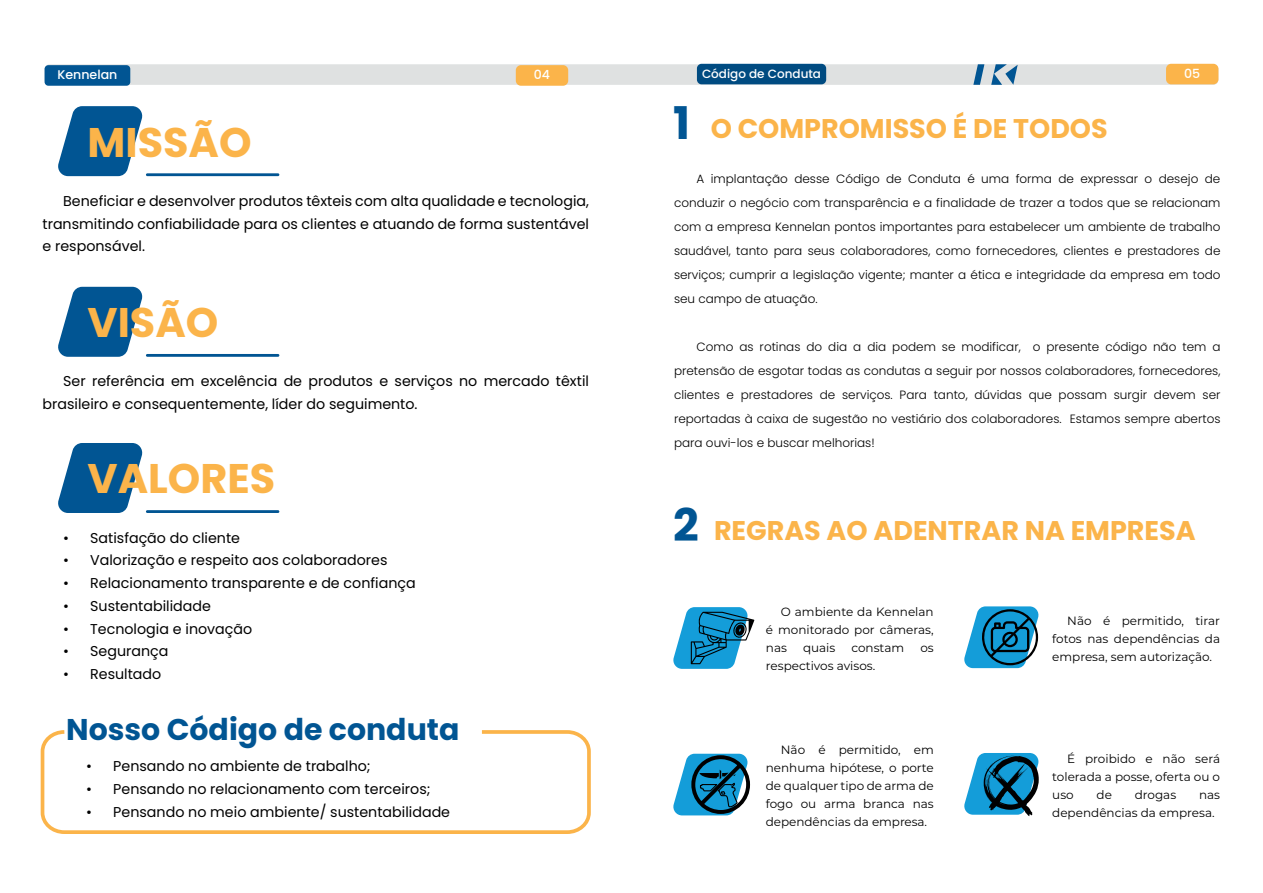
<style>
.page{position:relative;width:1263px;height:893px;background:#fff}
.page>*{position:absolute;margin:0;border:0;box-sizing:border-box;transform-origin:0 0}
.t1{font:700 41.4px "Poppins";color:#fbb44a}
.t2{font:700 30px "Poppins";color:#015593}
.t3{font:700 27px "Poppins";color:#fbb44a}
.t4{font:14.25px/22.8px "Poppins";color:#000001;text-align:justify}
.t5{font:500 12.6px "Poppins";color:#fff}
.t6{font:300 12px/24px "Poppins";color:#000001;text-align:justify}
.t7{font:12px/18px "Montserrat";color:#000001;text-align:justify}
.t8{font:500 12px "Poppins";color:#fff}
.s1{font-size:45px;color:#015593}
</style>
<div class="page">
<svg style="left:58px;top:106px;width:84px;height:70px"></svg>
<hr style="left:146px;top:173px;width:133px;height:3px;background:#015593">
<svg style="left:58px;top:287px;width:84px;height:70px"></svg>
<hr style="left:146px;top:354px;width:133px;height:3px;background:#015593">
<svg style="left:58px;top:443px;width:84px;height:70px"></svg>
<hr style="left:146px;top:510px;width:133px;height:3px;background:#015593">
<svg style="left:40px;top:730px;width:551px;height:104px"></svg>
<div style="left:45px;top:64px;width:1173px;height:21px;background:#dfe1e1;border-radius:5px"></div>
<div style="left:516px;top:65px;width:52px;height:21px;background:#fbb44a;border-radius:5px"></div>
<div style="left:1166px;top:64px;width:52px;height:20px;background:#fbb44a;border-radius:5px"></div>
<div style="left:45px;top:65px;width:85px;height:21px;background:#015593;border-radius:4px"></div>
<svg style="left:991px;top:64px;width:27px;height:21px"></svg>
<svg style="left:973px;top:64px;width:11px;height:21px"></svg>
<div style="left:697px;top:64px;width:129px;height:20px;background:#004b81;border-radius:5px"></div>
<svg style="left:964px;top:753px;width:75px;height:63px;background:#3584a7"></svg>
<svg style="left:964px;top:606px;width:75px;height:62px"></svg>
<svg style="left:673px;top:607px;width:81px;height:62px"></svg>
<svg style="left:673px;top:754px;width:77px;height:61px"></svg>
<p class="t5" style="left:57px;top:68px;width:61px">Kennelan</p>
<p class="t5" style="left:534px;top:68px;width:18px">04</p>
<p class="t8" style="left:702px;top:67px;width:121px">Código de Conduta</p>
<p class="t5" style="left:1184px;top:66px;width:18px">05</p>
<h3 class="t3" style="left:673px;top:113px;width:436px"><span class="s1">1</span> O COMPROMISSO É DE TODOS</h3>
<h1 class="t1" style="left:88px;top:118px;width:166px">MISSÃO</h1>
<p class="t4" style="left:43px;top:190px;width:548px;text-indent:21px">Beneficiar e desenvolver produtos têxteis com alta qualidade e tecnologia, transmitindo confiabilidade para os clientes e atuando de forma sustentável e responsável.</p>
<h1 class="t1" style="left:88px;top:299px;width:132px">VISÃO</h1>
<p class="t4" style="left:43px;top:370px;width:548px;text-indent:21px">Ser referência em excelência de produtos e serviços no mercado têxtil brasileiro e consequentemente, líder do seguimento.</p>
<h1 class="t1" style="left:88px;top:455px;width:189px">VALORES</h1>
<p class="t4" style="left:63px;top:526px;width:178px">• Satisfação do cliente</p>
<p class="t4" style="left:63px;top:549px;width:326px">• Valorização e respeito aos colaboradores</p>
<p class="t4" style="left:63px;top:572px;width:354px">• Relacionamento transparente e de confiança</p>
<p class="t4" style="left:63px;top:595px;width:149px">• Sustentabilidade</p>
<p class="t4" style="left:63px;top:617px;width:191px">• Tecnologia e inovação</p>
<p class="t4" style="left:63px;top:640px;width:107px">• Segurança</p>
<p class="t4" style="left:63px;top:663px;width:100px">• Resultado</p>
<h2 class="t2" style="left:66px;top:712px;width:395px">Nosso Código de conduta</h2>
<p class="t4" style="left:86px;top:755px;width:286px">• Pensando no ambiente de trabalho;</p>
<p class="t4" style="left:86px;top:777px;width:346px">• Pensando no relacionamento com terceiros;</p>
<p class="t4" style="left:86px;top:800px;width:365px">• Pensando no meio ambiente/ sustentabilidade</p>
<p class="t6" style="left:674px;top:167px;width:548px;text-indent:22px">A implantação desse Código de Conduta é uma forma de expressar o desejo de conduzir o negócio com transparência e a finalidade de trazer a todos que se relacionam com a empresa Kennelan pontos importantes para estabelecer um ambiente de trabalho saudável, tanto para seus colaboradores, como fornecedores, clientes e prestadores de serviços; cumprir a legislação vigente; manter a ética e integridade da empresa em todo seu campo de atuação.</p>
<p class="t6" style="left:674px;top:335px;width:548px;text-indent:22px">Como as rotinas do dia a dia podem se modificar, o presente código não tem a pretensão de esgotar todas as condutas a seguir por nossos colaboradores, fornecedores, clientes e prestadores de serviços. Para tanto, dúvidas que possam surgir devem ser reportadas à caixa de sugestão no vestiário dos colaboradores. Estamos sempre abertos para ouvi-los e buscar melhorias!</p>
<h3 class="t3" style="left:673px;top:515px;width:524px"><span class="s1">2</span> REGRAS AO ADENTRAR NA EMPRESA</h3>
<p class="t7" style="left:766px;top:602px;width:169px;text-indent:15px">O ambiente da Kennelan é monitorado por câmeras, nas</p>
<p class="t7" style="left:803px;top:638px;width:34px">quais</p>
<p class="t7" style="left:851px;top:638px;width:54px">constam</p>
<p class="t7" style="left:920px;top:638px;width:15px">os</p>
<p class="t7" style="left:766px;top:656px;width:111px">respectivos avisos.</p>
<p class="t7" style="left:766px;top:740px;width:169px;text-indent:15px">Não é permitido, em nenhuma hipótese, o porte de qualquer tipo de arma de fogo ou arma branca nas dependências da empresa.</p>
<p class="t7" style="left:1052px;top:611px;width:169px;text-indent:15px">Não é permitido, tirar fotos nas dependências da empresa, sem autorização.</p>
<p class="t7" style="left:1052px;top:749px;width:169px;text-indent:15px">É proibido e não será tolerada a posse, oferta ou o uso</p>
<p class="t7" style="left:1096px;top:785px;width:17px">de</p>
<p class="t7" style="left:1135px;top:785px;width:43px">drogas</p>
<p class="t7" style="left:1052px;top:785px;width:169px;text-indent:147px">nas dependências da empresa.</p>
</div>
